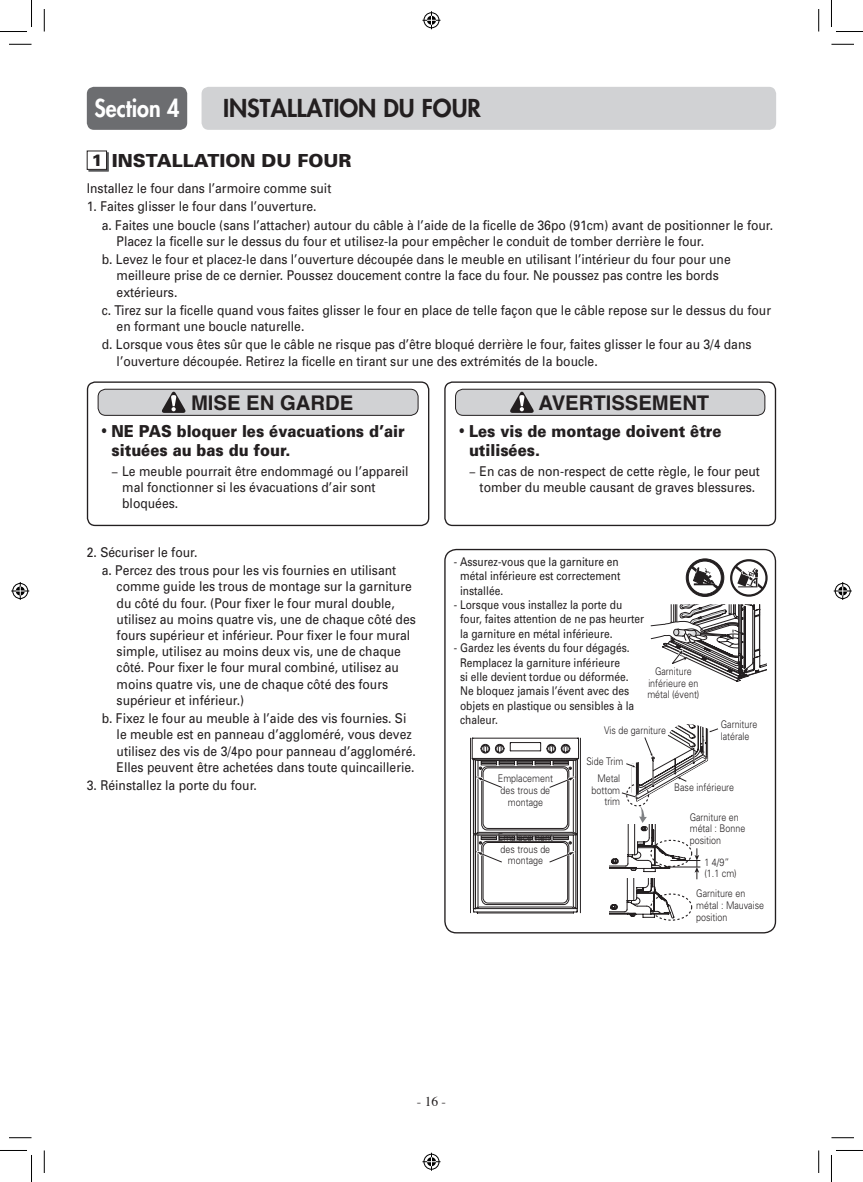
<style>
.page{position:relative;width:863px;height:1182px;background:#fff}
.page>*{position:absolute;margin:0;border:0;box-sizing:border-box;transform-origin:0 0}
.t1{font:800 24px "Futura";color:#231f20}
.t2{font:800 24px "Futura";color:#fff;scale:.9 1}
.t3{font:700 20.25px "Helvetica";color:#231f20}
.t4{font:900 18px "Univers";color:#231f20}
.t5{font:900 16.5px/19.8px "Univers";color:#231f20;scale:.9 1}
.t6{font:13.5px/16.2px "Univers";color:#231f20;scale:.9 1}
.t7{font:13.5px "Times";color:#231f20}
.t8{font:12px/14.4px "Univers";color:#231f20;scale:.85 1}
.t9{font:300 10.5px/11.9px "Univers";color:#231f20;scale:.85 1}
.s1{font-size:16.5px}
</style>
<div class="page">
<div style="left:87px;top:87px;width:100px;height:43px;background:#6c6d70;border-radius:7px"></div>
<div style="left:201px;top:87px;width:575px;height:43px;background:#d1d2d4;border-radius:7px"></div>
<svg style="left:89px;top:152px;width:20px;height:19px"></svg>
<div style="left:87px;top:151px;width:19px;height:18px;background:#fff"></div>
<div style="left:87px;top:151px;width:20px;height:19px;border:1px solid #231f20"></div>
<div style="left:87px;top:381px;width:342px;height:145px;border:1px solid #231f20;border-radius:8px"></div>
<div style="left:98px;top:389px;width:320px;height:26px;background:#d1d2d4;border-radius:8px"></div>
<svg style="left:162px;top:391px;width:24px;height:22px"></svg>
<div style="left:98px;top:389px;width:320px;height:26px;border:1px solid #231f20;border-radius:8px"></div>
<div style="left:444px;top:381px;width:332px;height:145px;border:1px solid #231f20;border-radius:8px"></div>
<div style="left:455px;top:389px;width:309px;height:26px;background:#d1d2d4;border-radius:8px"></div>
<svg style="left:510px;top:391px;width:24px;height:22px"></svg>
<div style="left:455px;top:389px;width:310px;height:26px;border:1px solid #231f20;border-radius:8px"></div>
<div style="left:444px;top:549px;width:332px;height:384px;border:1px solid #231f20;border-radius:11px"></div>
<svg style="left:609px;top:724px;width:109px;height:197px"></svg>
<svg style="left:470px;top:737px;width:111px;height:176px"></svg>
<svg style="left:730px;top:559px;width:37px;height:37px"></svg>
<svg style="left:686px;top:558px;width:37px;height:38px"></svg>
<svg style="left:650px;top:604px;width:116px;height:77px"></svg>
<svg style="left:9px;top:44px;width:23px;height:1px"></svg>
<svg style="left:831px;top:44px;width:22px;height:1px"></svg>
<svg style="left:9px;top:1137px;width:23px;height:1px"></svg>
<svg style="left:831px;top:1137px;width:22px;height:1px"></svg>
<svg style="left:44px;top:9px;width:1px;height:23px"></svg>
<svg style="left:44px;top:1150px;width:1px;height:22px"></svg>
<svg style="left:818px;top:9px;width:1px;height:23px"></svg>
<svg style="left:818px;top:1150px;width:1px;height:22px"></svg>
<svg style="left:0;top:0;width:32px;height:32px"></svg>
<svg style="left:0;top:1150px;width:32px;height:31px"></svg>
<svg style="left:831px;top:0;width:31px;height:32px"></svg>
<svg style="left:831px;top:1150px;width:31px;height:31px"></svg>
<svg style="left:422px;top:11px;width:18px;height:18px"></svg>
<svg style="left:422px;top:1152px;width:18px;height:18px"></svg>
<svg style="left:11px;top:582px;width:18px;height:18px"></svg>
<svg style="left:833px;top:582px;width:18px;height:18px"></svg>
<h1 class="t2" style="left:94px;top:92px;width:96px">Section 4</h1>
<h1 class="t1" style="left:223px;top:92px;width:259px">INSTALLATION DU FOUR</h1>
<h3 class="t4" style="left:91px;top:150px;width:261px"><span class="s1">1</span> INSTALLATION DU FOUR</h3>
<p class="t6" style="left:87px;top:180px;width:273px">Installez le four dans l’armoire comme suit</p>
<p class="t6" style="left:102px;top:197px;width:747px;line-height:18.3px;text-indent:-15px">1. Faites glisser le four dans l’ouverture.<br>a. Faites une boucle (sans l’attacher) autour du câble à l’aide de la ficelle de 36po (91cm) avant de positionner le four.</p>
<p class="t6" style="left:102px;top:231px;width:700px;line-height:18.3px;text-indent:15px">Placez la ficelle sur le dessus du four et utilisez-la pour empêcher le conduit de tomber derrière le four.<br>b. Levez le four et placez-le dans l’ouverture découpée dans le meuble en utilisant l’intérieur du four pour une</p>
<p class="t6" style="left:117px;top:267px;width:670px">meilleure prise de ce dernier. Poussez doucement contre la face du four. Ne poussez pas contre les bords extérieurs.</p>
<p class="t6" style="left:117px;top:302px;width:728px;text-indent:-15px">c. Tirez sur la ficelle quand vous faites glisser le four en place de telle façon que le câble repose sur le dessus du four en formant une boucle naturelle.</p>
<p class="t6" style="left:117px;top:336px;width:706px;text-indent:-15px">d. Lorsque vous êtes sûr que le câble ne risque pas d’être bloqué derrière le four, faites glisser le four au 3/4 dans l’ouverture découpée. Retirez la ficelle en tirant sur une des extrémités de la boucle.</p>
<h2 class="t3" style="left:191px;top:386px;width:164px">MISE EN GARDE</h2>
<p class="t5" style="left:112px;top:420px;width:327px;text-indent:-11px">• NE PAS bloquer les évacuations d’air situées au bas du four.</p>
<p class="t6" style="left:122px;top:462px;width:320px;text-indent:-11px">− Le meuble pourrait être endommagé ou l’appareil mal fonctionner si les évacuations d’air sont bloquées.</p>
<h2 class="t3" style="left:538px;top:386px;width:172px">AVERTISSEMENT</h2>
<p class="t5" style="left:469px;top:420px;width:282px;text-indent:-11px">• Les vis de montage doivent être utilisées.</p>
<p class="t6" style="left:469px;top:462px;width:325px;text-align:center">− En cas de non-respect de cette règle, le four peut tomber du meuble causant de graves blessures.</p>
<p class="t6" style="left:102px;top:542px;width:329px;line-height:18.3px;text-indent:-15px">2. Sécuriser le four.<br>a. Percez des trous pour les vis fournies en utilisant</p>
<p class="t6" style="left:117px;top:578px;width:334px">comme guide les trous de montage sur la garniture du côté du four. (Pour fixer le four mural double, utilisez au moins quatre vis, une de chaque côté des fours supérieur et inférieur. Pour fixer le four mural simple, utilisez au moins deux vis, une de chaque côté. Pour fixer le four mural combiné, utilisez au moins quatre vis, une de chaque côté des fours supérieur et inférieur.)</p>
<p class="t6" style="left:117px;top:710px;width:334px;text-indent:-15px">b. Fixez le four au meuble à l’aide des vis fournies. Si le meuble est en panneau d’aggloméré, vous devez utilisez des vis de 3/4po pour panneau d’aggloméré.<br>Elles peuvent être achetées dans toute quincaillerie.</p>
<p class="t6" style="left:87px;top:777px;width:190px">3. Réinstallez la porte du four.</p>
<p class="t9" style="left:498px;top:772px;width:66px;text-align:center">Emplacement des trous de montage</p>
<p class="t8" style="left:460px;top:554px;width:190px;text-indent:-6px">- Assurez-vous que la garniture en métal inférieure est correctement installée.</p>
<p class="t8" style="left:460px;top:597px;width:218px;text-indent:-6px">- Lorsque vous installez la porte du four, faites attention de ne pas heurter la garniture en métal inférieure.</p>
<p class="t8" style="left:460px;top:640px;width:206px;text-indent:-6px">- Gardez les évents du four dégagés.<br>Remplacez la garniture inférieure<br>si elle devient tordue ou déformée.<br>Ne bloquez jamais l’évent avec des objets en plastique ou sensibles à la chaleur.</p>
<p class="t9" style="left:647px;top:664px;width:63px;text-align:center">Garniture inférieure en métal (évent)</p>
<p class="t9" style="left:604px;top:724px;width:74px">Vis de garniture</p>
<p class="t9" style="left:720px;top:718px;width:45px">Garniture latérale</p>
<p class="t9" style="left:586px;top:754px;width:45px">Side Trim</p>
<p class="t9" style="left:674px;top:781px;width:72px">Base inférieure</p>
<p class="t9" style="left:689px;top:810px;width:67px">Garniture en métal : Bonne position</p>
<p class="t9" style="left:591px;top:771px;width:35px;text-align:right">Metal bottom trim</p>
<p class="t9" style="left:498px;top:830px;width:66px;text-align:center">Emplacement des trous de montage</p>
<p class="t9" style="left:704px;top:855px;width:39px">1 4/9” (1.1 cm)</p>
<p class="t7" style="left:417px;top:1089px;width:31px">- 16 -</p>
<p class="t9" style="left:696px;top:886px;width:81px">Garniture en métal : Mauvaise position</p>
</div>
